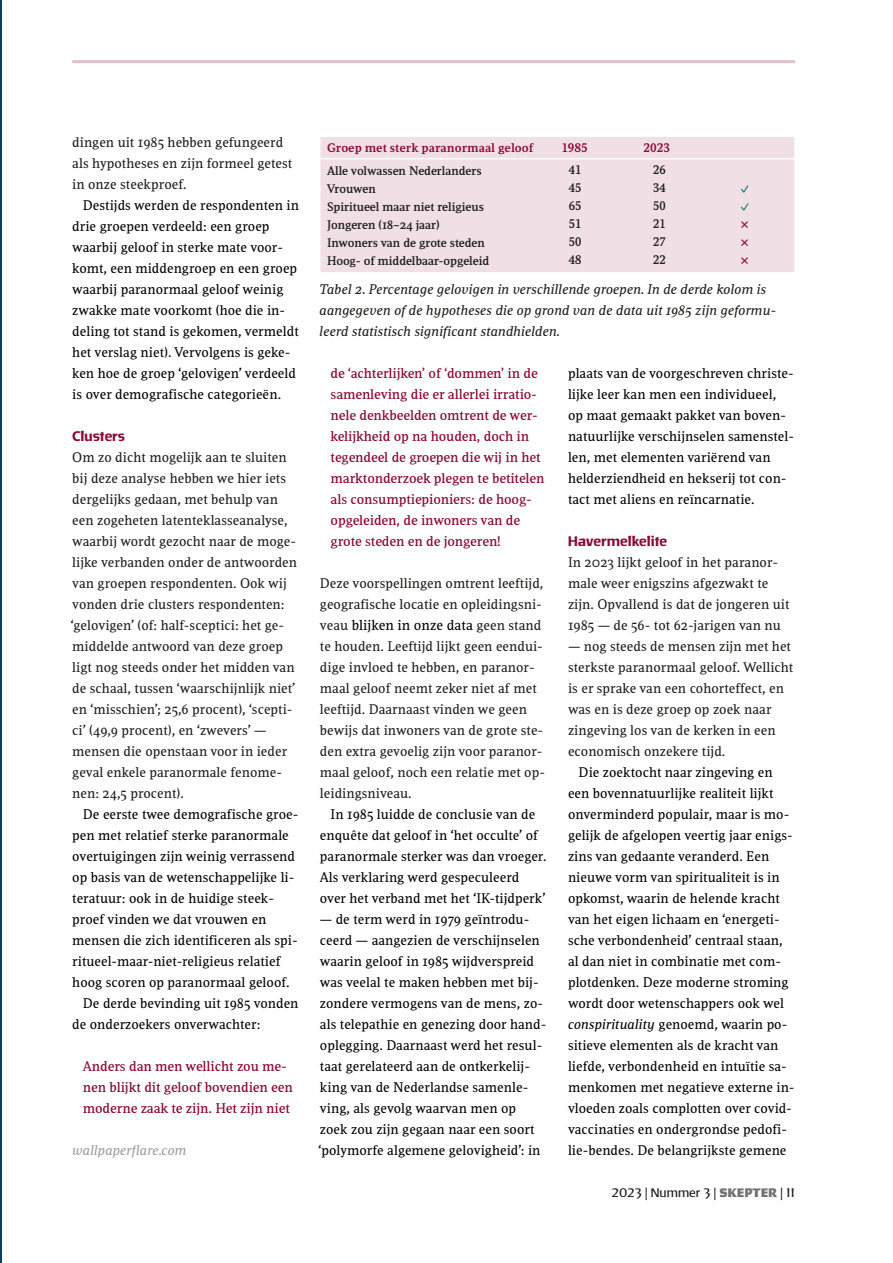
<style>
.page{position:relative;width:893px;height:1263px;background:#fff}
.page>*{position:absolute;margin:0;border:0;box-sizing:border-box;transform-origin:0 0}
.t1{font:14.25px "Leo";color:#000}
.t2{font:13.8px/21px "Leo";color:#000}
.t3{font:13.8px/21px "Leo";color:#1d1d1b}
.t4{font:500 13.8px/21px "Leo";color:#8c072f}
.t5{font:italic 13.8px/21px "Leo";color:#1d1d1b}
.t6{font:700 13.8px "Salden";color:#8c072f}
.t7{font:italic 13.8px "Leo";color:#9d9c9c}
.t8{font:600 12.45px/18px "Leo";color:#1d1d1b;text-align:justify}
.t9{font:600 12.3px/18px "Leo";color:#1d1d1b}
.t10{font:700 12.3px "Leo";color:#8c072f}
.t11{font:12.3px "Salden";color:#1d1d1b}
.t12{font:12.3px/18px "SF Pro";color:#8c072f;text-align:justify}
.t13{font:12.3px/18px "SF Pro";color:#007f7c}
.s1{font-size:13.8px;color:#1d1d1b}
.s2{font-style:italic}
.s3{font-weight:900;color:#737373}
</style>
<div class="page">
<hr style="left:72px;top:60px;width:723px;height:3px;background:#e2c1cb">
<div style="left:320px;top:136px;width:475px;height:137px;background:#f0dfe4;border:1px solid #fff"></div>
<hr style="left:320px;top:158px;width:474px;height:1px;background:#fff">
<hr style="left:0;top:0;width:2px;height:1263px;background:#004070">
<p class="t3" style="left:72px;top:133px;width:222px">dingen uit 1985 hebben gefungeerd als hypotheses en zijn formeel getest in onze steekproef.</p>
<p class="t2" style="left:72px;top:196px;width:228px;text-indent:11px">Destijds werden de respondenten in drie groepen verdeeld: een groep waarbij geloof in sterke mate voor&shy;komt, een middengroep en een groep waarbij paranormaal geloof weinig zwakke mate voorkomt (hoe die in&shy;deling tot stand is gekomen, vermeldt het verslag niet). Vervolgens is geke&shy;ken hoe de groep ‘gelovigen’ verdeeld is over demografische categorieën.</p>
<p class="t6" style="left:72px;top:431px;width:54px">Clusters</p>
<p class="t3" style="left:71px;top:448px;width:228px">Om zo dicht mogelijk aan te sluiten bij deze analyse hebben we hier iets dergelijks gedaan, met behulp van een zogeheten latenteklasseanalyse, waarbij wordt gezocht naar de moge&shy;lijke verbanden onder de antwoorden van groepen respondenten. Ook wij vonden drie clusters respondenten: ‘gelovigen’ (of: half-sceptici: het ge&shy;middelde antwoord van deze groep ligt nog steeds onder het midden van de schaal, tussen ‘waarschijnlijk niet’ en ‘misschien’; 25,6 procent), ‘scepti&shy;ci’ (49,9 procent), en ‘zwevers’ — mensen die openstaan voor in ieder geval enkele paranormale fenome&shy;nen: 24,5 procent).</p>
<p class="t2" style="left:83px;top:805px;width:217px">De eerste twee demografische groe-</p>
<p class="t2" style="left:72px;top:826px;width:218px">pen met relatief sterke paranormale</p>
<p class="t2" style="left:72px;top:847px;width:224px">overtuigingen zijn weinig verrassend</p>
<p class="t2" style="left:72px;top:868px;width:224px">op basis van de wetenschappelijke li-</p>
<p class="t2" style="left:72px;top:889px;width:203px">teratuur: ook in de huidige steek-</p>
<p class="t2" style="left:72px;top:910px;width:196px">proef vinden we dat vrouwen en</p>
<p class="t2" style="left:72px;top:931px;width:227px">mensen die zich identificeren als spi-</p>
<p class="t2" style="left:72px;top:952px;width:210px">ritueel-maar-niet-religieus relatief</p>
<p class="t2" style="left:72px;top:973px;width:219px">hoog scoren op paranormaal geloof.</p>
<p class="t2" style="left:83px;top:994px;width:217px">De derde bevinding uit 1985 vonden</p>
<p class="t2" style="left:72px;top:1015px;width:190px">de onderzoekers onverwachter:</p>
<p class="t4" style="left:83px;top:1057px;width:211px">Anders dan men wellicht zou me&shy;nen blijkt dit geloof bovendien een moderne zaak te zijn. Het zijn niet</p>
<p class="t7" style="left:72px;top:1145px;width:116px">wallpaperflare.com</p>
<p class="t10" style="left:327px;top:143px;width:208px">Groep met sterk paranormaal geloof</p>
<p class="t10" style="left:562px;top:143px;width:27px">1985</p>
<p class="t10" style="left:644px;top:143px;width:28px">2023</p>
<p class="t9" style="left:327px;top:162px;width:163px">Alle volwassen Nederlanders<br>Vrouwen<br>Spiritueel maar niet religieus<br>Jongeren (18–24 jaar)<br>Inwoners van de grote steden<br>Hoog- of middelbaar-opgeleid</p>
<p class="t8" style="left:569px;top:162px;width:14px">41<br>45<br>65<br>51<br>50<br>48</p>
<p class="t9" style="left:653px;top:162px;width:14px;text-align:justify">26<br>34<br>50<br>21<br>27<br>22</p>
<p class="t13" style="left:740px;top:179px;width:11px">✓ ✓</p>
<p class="t12" style="left:740px;top:215px;width:10px">✗ ✗ ✗</p>
<p class="t5" style="left:320px;top:280px;width:458px">Tabel 2. Percentage gelovigen in verschillende groepen. In de derde kolom is aangegeven of de hypotheses die op grond van de data uit 1985 zijn geformu&shy;leerd statistisch significant standhielden.</p>
<p class="t4" style="left:331px;top:364px;width:215px">de ‘achterlijken’ of ‘dommen’ in de samenleving die er allerlei irratio&shy;nele denkbeelden omtrent de wer&shy;kelijkheid op na houden, doch in tegendeel de groepen die wij in het marktonderzoek plegen te betitelen als consumptiepioniers: de hoog&shy;opgeleiden, de inwoners van de grote steden en de jongeren!</p>
<p class="t3" style="left:320px;top:574px;width:225px">Deze voorspellingen omtrent leeftijd, geografische locatie en opleidingsni-</p>
<p class="t1" style="left:320px;top:619px;width:223px"><span class="s1">veau</span> blijken in onze data <span class="s1">geen stand</span></p>
<p class="t3" style="left:320px;top:637px;width:227px">te houden. Leeftijd lijkt geen eendui&shy;dige invloed te hebben, en paranor&shy;maal geloof neemt zeker niet af met leeftijd. Daarnaast vinden we geen bewijs dat inwoners van de grote ste&shy;den extra gevoelig zijn voor paranor&shy;maal geloof, noch een relatie met op&shy;leidingsniveau.</p>
<p class="t2" style="left:320px;top:805px;width:228px;text-indent:11px">In 1985 luidde de conclusie van de enquête dat geloof in ‘het occulte’ of paranormale sterker was dan vroeger.<br>Als verklaring werd gespeculeerd over het verband met het ‘IK-tijdperk’</p>
<p class="t2" style="left:318px;top:910px;width:229px">— de term werd in 1979 geïntrodu&shy;ceerd — aangezien de verschijnselen waarin geloof in 1985 wijdverspreid was veelal te maken hebben met bij&shy;zondere vermogens van de mens, zo&shy;als telepathie en genezing door hand&shy;oplegging. Daarnaast werd het resul&shy;taat gerelateerd aan de ontkerkelij&shy;king van de Nederlandse samenle&shy;ving, als gevolg waarvan men op<br>zoek zou zijn gegaan naar een soort ‘polymorfe algemene gelovigheid’: in</p>
<p class="t2" style="left:568px;top:364px;width:228px">plaats van de voorgeschreven christe&shy;lijke leer kan men een individueel, op maat gemaakt pakket van boven&shy;natuurlijke verschijnselen samenstel&shy;len, met elementen variërend van helderziendheid en hekserij tot con&shy;tact met aliens en reïncarnatie.</p>
<p class="t6" style="left:568px;top:536px;width:101px">Havermelkelite</p>
<p class="t3" style="left:568px;top:553px;width:223px">In 2023 lijkt geloof in het paranor&shy;male weer enigszins afgezwakt te zijn. Opvallend is dat de jongeren uit 1985 — de 56- tot 62-jarigen van nu</p>
<p class="t3" style="left:568px;top:637px;width:227px">— nog steeds de mensen zijn met het sterkste paranormaal geloof. Wellicht is er sprake van een cohorteffect, en was en is deze groep op zoek naar zingeving los van de kerken in een economisch onzekere tijd.</p>
<p class="t2" style="left:568px;top:763px;width:228px;text-indent:11px">Die zoektocht naar zingeving en een bovennatuurlijke realiteit lijkt onverminderd populair, maar is mo&shy;gelijk de afgelopen veertig jaar enigs&shy;zins van gedaante veranderd. Een nieuwe vorm van spiritualiteit is in opkomst, waarin de helende kracht van het eigen lichaam en ‘energeti&shy;sche verbondenheid’ centraal staan, al dan niet in combinatie met com&shy;plotdenken. Deze moderne stroming wordt door wetenschappers ook wel <span class="s2">conspirituality</span> genoemd, waarin po&shy;sitieve elementen als de kracht van liefde, verbondenheid en intuïtie sa&shy;menkomen met negatieve externe in&shy;vloeden zoals complotten over covid&shy;vaccinaties en ondergrondse pedofi&shy;lie-bendes. De belangrijkste gemene</p>
<p class="t11" style="left:612px;top:1188px;width:185px">2023 | Nummer 3 | <span class="s3">SKEPTER</span> | 11</p>
</div>
